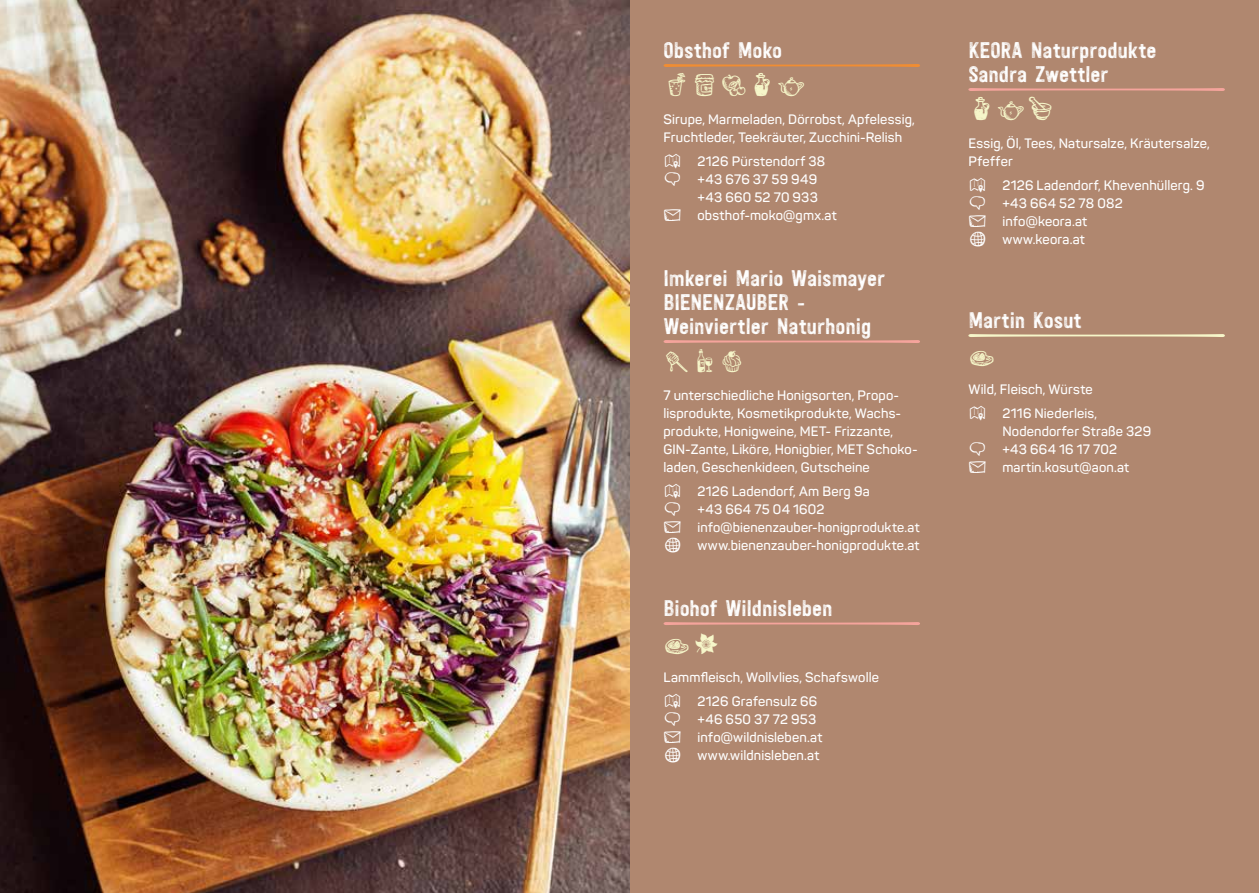
<style>
.page{position:relative;width:1259px;height:893px;background:#fff}
.page>*{position:absolute;margin:0;border:0;box-sizing:border-box;transform-origin:0 0}
.t1{font:22.5px/24px "Festivo LC Wood";color:#fff}
.t2{font:600 13.5px/18px "Panton";letter-spacing:.01em;color:#fff}
.t3{font:600 13.35px "Panton";letter-spacing:.01em;color:#fff}
.s1{font-family:"Jolly Font 4";font-weight:400;font-size:18px}
.s2{font-family:"Jolly Font 2";font-weight:400;font-size:18px}
</style>
<div class="page">
<div style="left:617px;top:0;width:642px;height:893px;background:#b0876f"></div>
<svg style="left:663px;top:64px;width:257px;height:3px"></svg>
<svg style="left:663px;top:622px;width:257px;height:3px"></svg>
<svg style="left:968px;top:88px;width:257px;height:3px"></svg>
<svg style="left:968px;top:334px;width:257px;height:3px"></svg>
<svg style="left:663px;top:340px;width:257px;height:3px"></svg>
<img style="left:0;top:0;width:629px;height:893px">
<h1 class="t1" style="left:663px;top:38px;width:120px">Obsthof Moko</h1>
<p class="t2" style="left:663px;top:110px;width:253px">Sirupe, Marmeladen, Dörrobst, Apfelessig,<br>Fruchtleder, Teekräuter, Zucchini-Relish</p>
<p class="t2" style="left:663px;top:152px;width:163px"><span class="s1">C</span> 2126 Pürstendorf 38</p>
<p class="t2" style="left:663px;top:170px;width:155px"><span class="s2">Y</span> +43 676 37 59 949</p>
<p class="t2" style="left:697px;top:188px;width:122px">+43 660 52 70 933</p>
<p class="t2" style="left:663px;top:206px;width:175px"><span class="s1">K</span> obsthof-moko@gmx.at</p>
<h1 class="t1" style="left:663px;top:266px;width:223px">Imkerei Mario Waismayer<br>BIENENZAUBER -<br>Weinviertler Naturhonig</h1>
<p class="t2" style="left:663px;top:386px;width:256px">7 unterschiedliche Honigsorten, Propo&shy;lisprodukte, Kosmetikprodukte, Wachs&shy;produkte, Honigweine, MET- Frizzante, GIN-Zante, Liköre, Honigbier, MET Schoko&shy;laden, Geschenkideen, Gutscheine</p>
<p class="t2" style="left:663px;top:482px;width:208px"><span class="s1">C</span> 2126 Ladendorf, Am Berg 9a<br><span class="s2">Y</span> +43 664 75 04 1602</p>
<p class="t3" style="left:663px;top:519px;width:258px"><span class="s1">K</span> info@bienenzauber-honigprodukte.at</p>
<p class="t2" style="left:663px;top:536px;width:258px"><span class="s1">?</span> www.bienenzauber-honigprodukte.at</p>
<h1 class="t1" style="left:663px;top:596px;width:170px">Biohof Wildnisleben</h1>
<p class="t2" style="left:663px;top:665px;width:217px;line-height:24px">Lammfleisch, Wollvlies, Schafswolle<br><span class="s1">C</span> 2126 Grafensulz 66</p>
<p class="t2" style="left:663px;top:710px;width:160px"><span class="s2">Y</span> +46 650 37 72 953<br><span class="s1">K</span> info@wildnisleben.at <span class="s1">?</span> www.wildnisleben.at</p>
<h1 class="t1" style="left:968px;top:38px;width:190px">KEORA Naturprodukte<br>Sandra Zwettler</h1>
<p class="t2" style="left:968px;top:134px;width:243px">Essig, Öl, Tees, Natursalze, Kräutersalze,<br>Pfeffer</p>
<p class="t2" style="left:968px;top:176px;width:238px"><span class="s1">C</span> 2126 Ladendorf, Khevenhüllerg. 9<br><span class="s2">Y</span> +43 664 52 78 082<br><span class="s1">K</span> info@keora.at<br><span class="s1">?</span> www.keora.at</p>
<h1 class="t1" style="left:968px;top:308px;width:115px">Martin Kosut</h1>
<p class="t2" style="left:968px;top:377px;width:130px;line-height:24px">Wild, Fleisch, Würste<br><span class="s1">C</span> 2116 Niederleis,</p>
<p class="t2" style="left:968px;top:422px;width:184px;text-indent:34px">Nodendorfer Straße 329<br><span class="s2">Y</span> +43 664 16 17 702<br><span class="s1">K</span> martin.kosut@aon.at</p>
</div>
